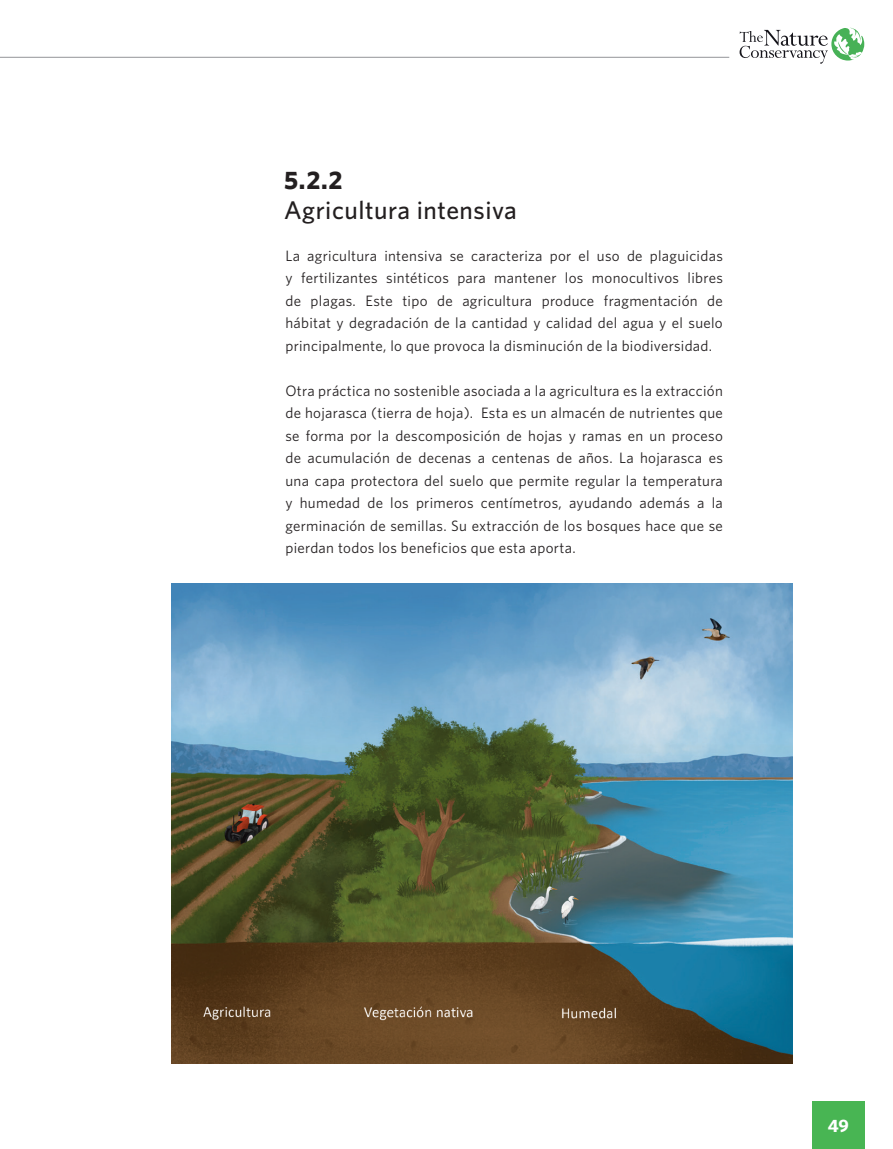
<style>
.page{position:relative;width:893px;height:1149px;background:#fff}
.page>*{position:absolute;margin:0;border:0;box-sizing:border-box;transform-origin:0 0}
.t1{font:500 25.5px "Whitney";letter-spacing:.02em;color:#231f20}
.t2{font:700 25.5px "Whitney";color:#231f20}
.t3{font:700 18px "Whitney";color:#fff}
.t4{font:15px/22.5px "Whitney";letter-spacing:.02em;color:#231f20;text-align:justify}
</style>
<div class="page">
<hr style="left:0;top:57px;width:729px;height:1px;background:#939598">
<svg style="left:740px;top:28px;width:124px;height:36px"></svg>
<div style="left:812px;top:1100px;width:52px;height:48px;background:#48b553"></div>
<img style="left:171px;top:583px;width:622px;height:480px">
<h1 class="t2" style="left:284px;top:164px;width:60px">5.2.2</h1>
<h1 class="t1" style="left:284px;top:195px;width:234px">Agricultura intensiva</h1>
<p class="t4" style="left:285px;top:244px;width:439px">La agricultura intensiva se caracteriza por el uso de plaguicidas y fertilizantes sintéticos para mantener los monocultivos libres de plagas. Este tipo de agricultura produce fragmentación de hábitat y degradación de la cantidad y calidad del agua y el suelo principalmente, lo que provoca la disminución de la biodiversidad.</p>
<p class="t4" style="left:285px;top:379px;width:439px">Otra práctica no sostenible asociada a la agricultura es la extracción de hojarasca (tierra de hoja). Esta es un almacén de nutrientes que se forma por la descomposición de hojas y ramas en un proceso de acumulación de decenas a centenas de años. La hojarasca es una capa protectora del suelo que permite regular la temperatura y humedad de los primeros centímetros, ayudando además a la germinación de semillas. Su extracción de los bosques hace que se pierdan todos los beneficios que esta aporta.</p>
<p class="t3" style="left:828px;top:1114px;width:23px">49</p>
</div>
